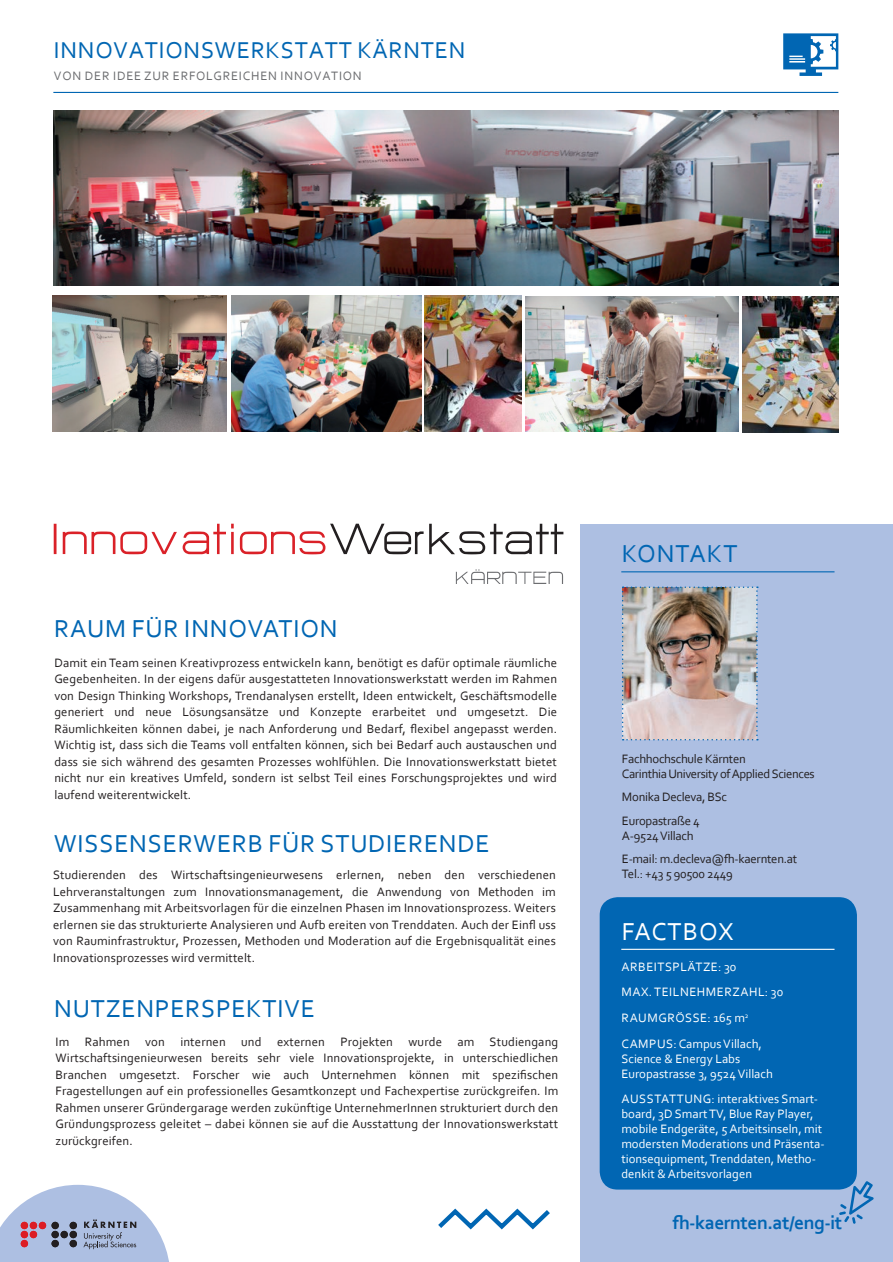
<style>
.page{position:relative;width:893px;height:1262px;background:#fff}
.page>*{position:absolute;margin:0;border:0;box-sizing:border-box;transform-origin:0 0}
.t1{font:25.65px "Corbel";letter-spacing:.03em;color:#0166b3}
.t2{font:25.65px "Corbel";letter-spacing:.035em;color:#fff}
.t3{font:24px "Corbel";letter-spacing:.03em;color:#0166b3}
.t4{font:700 19.5px "Corbel";letter-spacing:-.025em;color:#0166b3}
.t5{font:12.75px/16.5px "Corbel";letter-spacing:.01em;color:#231f20;text-align:justify}
.t6{font:12.75px/15px "Corbel";color:#fff}
.t7{font:12.75px/23.5px "Corbel";letter-spacing:-.02em;color:#231f20}
.t8{font:12.75px/25.7px "Corbel";letter-spacing:.04em;color:#fff}
.t9{font:12.75px/15px "Corbel";letter-spacing:-.03em;color:#231f20}
.t10{font:12.75px "Corbel";letter-spacing:.06em;color:#6c6d70}
</style>
<div class="page">
<div style="left:580px;top:524px;width:313px;height:738px;background:#adbfe2"></div>
<svg style="left:839px;top:1181px;width:35px;height:43px"></svg>
<hr style="left:53px;top:92px;width:785px;height:1px;background:#0166b3">
<svg style="left:783px;top:33px;width:55px;height:43px"></svg>
<div style="left:600px;top:897px;width:257px;height:292px;background:#0166b3;border-radius:18px"></div>
<hr style="left:621px;top:948px;width:213px;height:2px;background:#fff">
<hr style="left:621px;top:571px;width:213px;height:1px;background:#0166b3">
<img style="left:622px;top:586px;width:136px;height:154px">
<svg style="left:438px;top:1208px;width:112px;height:22px"></svg>
<svg style="left:456px;top:569px;width:107px;height:15px"></svg>
<svg style="left:54px;top:524px;width:3px;height:30px"></svg>
<svg style="left:63px;top:531px;width:114px;height:23px"></svg>
<svg style="left:183px;top:524px;width:51px;height:30px"></svg>
<hr style="left:231px;top:532px;width:3px;height:22px;background:#da2128">
<svg style="left:240px;top:524px;width:323px;height:30px"></svg>
<img style="left:526px;top:296px;width:212px;height:135px">
<img style="left:231px;top:295px;width:190px;height:136px">
<img style="left:53px;top:295px;width:174px;height:136px">
<img style="left:53px;top:111px;width:785px;height:175px">
<svg style="left:0;top:1184px;width:169px;height:78px"></svg>
<img style="left:425px;top:295px;width:97px;height:137px">
<img style="left:743px;top:296px;width:95px;height:137px">
<h2 class="t3" style="left:54px;top:35px;width:413px">INNOVATIONSWERKSTATT KÄRNTEN</h2>
<p class="t10" style="left:54px;top:67px;width:309px">VON DER IDEE ZUR ERFOLGREICHEN INNOVATION</p>
<h1 class="t1" style="left:54px;top:612px;width:285px">RAUM FÜR INNOVATION</h1>
<p class="t5" style="left:54px;top:654px;width:504px">Damit ein Team seinen Kreativprozess entwickeln kann, benötigt es dafür optimale räumliche Gegebenheiten. In der eigens dafür ausgestatteten Innovationswerkstatt werden im Rahmen von Design Thinking Workshops, Trendanalysen erstellt, Ideen entwickelt, Geschäftsmodelle generiert und neue Lösungsansätze und Konzepte erarbeitet und umgesetzt. Die Räumlichkeiten können dabei, je nach Anforderung und Bedarf, flexibel angepasst werden.<br>Wichtig ist, dass sich die Teams voll entfalten können, sich bei Bedarf auch austauschen und dass sie sich während des gesamten Prozesses wohlfühlen. Die Innovationswerkstatt bietet nicht nur ein kreatives Umfeld, sondern ist selbst Teil eines Forschungsprojektes und wird laufend weiterentwickelt.</p>
<h1 class="t1" style="left:54px;top:827px;width:437px">WISSENSERWERB FÜR STUDIERENDE</h1>
<p class="t5" style="left:53px;top:866px;width:504px">Studierenden des Wirtschaftsingenieurwesens erlernen, neben den verschiedenen Lehrveranstaltungen zum Innovationsmanagement, die Anwendung von Methoden im Zusammenhang mit Arbeitsvorlagen für die einzelnen Phasen im Innovationsprozess. Weiters erlernen sie das strukturierte Analysieren und Aufb ereiten von Trenddaten. Auch der Einfl uss von Rauminfrastruktur, Prozessen, Methoden und Moderation auf die Ergebnisqualität eines Innovationsprozesses wird vermittelt.</p>
<h1 class="t1" style="left:54px;top:992px;width:262px">NUTZENPERSPEKTIVE</h1>
<p class="t5" style="left:56px;top:1033px;width:504px">Im Rahmen von internen und externen Projekten wurde am Studiengang Wirtschaftsingenieurwesen bereits sehr viele Innovationsprojekte, in unterschiedlichen Branchen umgesetzt. Forscher wie auch Unternehmen können mit spezifischen Fragestellungen auf ein professionelles Gesamtkonzept und Fachexpertise zurückgreifen. Im Rahmen unserer Gründergarage werden zukünftige UnternehmerInnen strukturiert durch den Gründungsprozess geleitet – dabei können sie auf die Ausstattung der Innovationswerkstatt zurückgreifen.</p>
<h1 class="t1" style="left:622px;top:538px;width:117px">KONTAKT</h1>
<p class="t9" style="left:622px;top:751px;width:194px">Fachhochschule Kärnten<br>Carinthia University of Applied Sciences</p>
<p class="t7" style="left:622px;top:785px;width:107px">Monika Decleva, BSc<br>Europastraße 4</p>
<p class="t7" style="left:622px;top:823px;width:177px">A-9524 Villach<br>E-mail: m.decleva@fh-kaernten.at</p>
<p class="t7" style="left:622px;top:862px;width:112px">Tel.: +43 5 90500 2449</p>
<h1 class="t2" style="left:622px;top:915px;width:113px">FACTBOX</h1>
<p class="t8" style="left:622px;top:953px;width:163px">ARBEITSPLÄTZE: 30<br>MAX. TEILNEHMERZAHL: 30<br>RAUMGRÖSSE: 165 m<sup>2<br></sup>CAMPUS: Campus Villach,</p>
<p class="t6" style="left:621px;top:1050px;width:153px">Science &amp; Energy Labs<br>Europastrasse 3, 9524 Villach</p>
<p class="t6" style="left:621px;top:1091px;width:205px">AUSSTATTUNG: interaktives Smart&shy;board, 3D Smart TV, Blue Ray Player, mobile Endgeräte, 5 Arbeitsinseln, mit modersten Moderations und Präsenta&shy;tionsequipment, Trenddaten, Metho&shy;denkit &amp; Arbeitsvorlagen</p>
<h3 class="t4" style="left:673px;top:1210px;width:171px">fh-kaernten.at/eng-it</h3>
</div>
